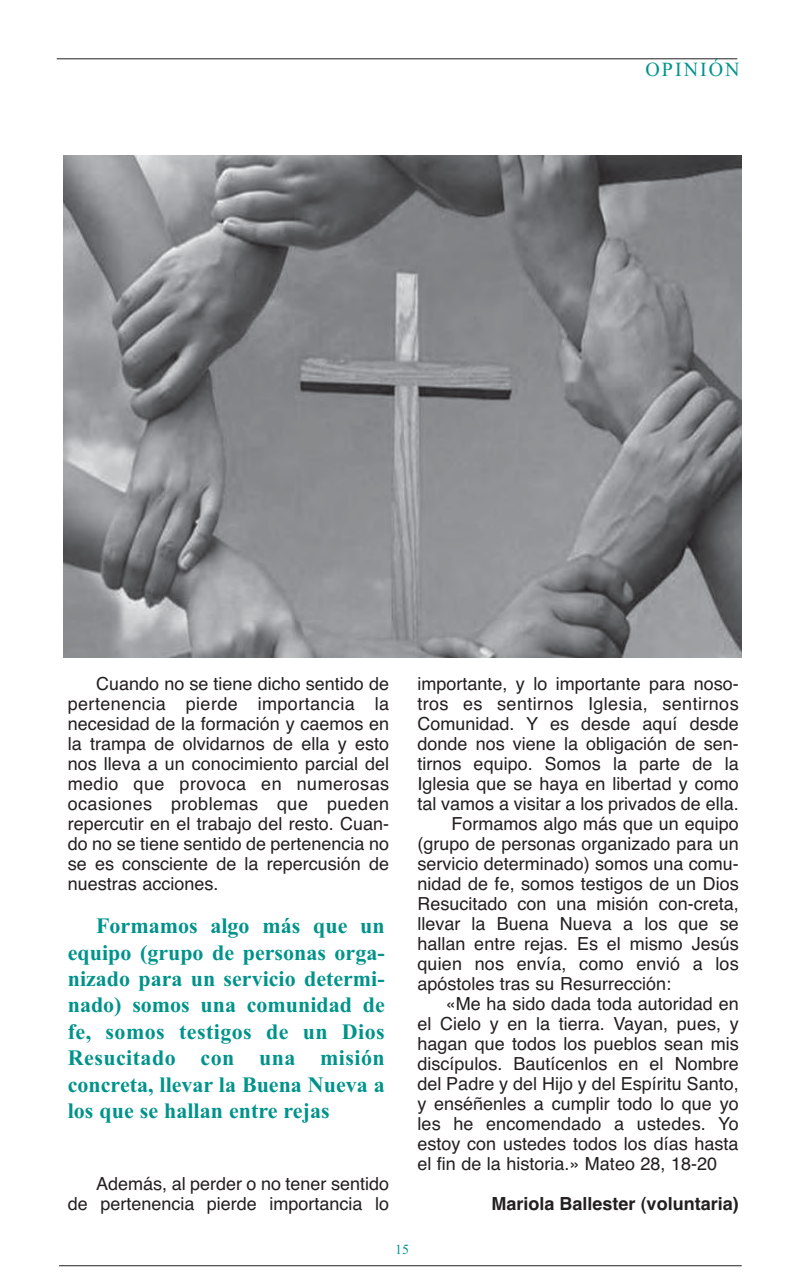
<style>
.page{position:relative;width:794px;height:1276px;background:#fff}
.page>*{position:absolute;margin:0;border:0;box-sizing:border-box;transform-origin:0 0}
.t1{font:700 22px/26.4px "Times New Roman";color:#00938b;text-align:justify}
.t2{font:20px "Times New Roman";letter-spacing:.1em;color:#00938b}
.t3{font:18px/20px "Helvetica";color:#231f20;text-align:justify}
.t4{font:18px "Helvetica";letter-spacing:.02em;color:#231f20}
.t5{font:700 18px "Helvetica";color:#231f20}
.t6{font:14px "Times New Roman";color:#00938b}
</style>
<div class="page">
<hr style="left:57px;top:58px;width:680px;height:1px;background:#231f20">
<hr style="left:59px;top:1265px;width:682px;height:1px;background:#231f20">
<img style="left:64px;top:155px;width:677px;height:502px">
<p class="t2" style="left:645px;top:63px;width:96px">OPINIÓN</p>
<p class="t3" style="left:68px;top:675px;width:323px;text-indent:28px">Cuando no se tiene dicho sentido de pertenencia pierde importancia la necesidad de la formación y caemos en la trampa de olvidarnos de ella y esto nos lleva a un conocimiento parcial del medio que provoca en numerosas ocasiones problemas que pueden repercutir en el trabajo del resto. Cuan&shy;do no se tiene sentido de pertenencia no se es consciente de la repercusión de nuestras acciones.</p>
<p class="t1" style="left:68px;top:915px;width:318px;text-indent:28px">Formamos algo más que un equipo (grupo de personas orga&shy;nizado para un servicio determi&shy;nado) somos una comunidad de fe, somos testigos de un Dios Resucitado con una misión concreta, llevar la Buena Nueva a los que se hallan entre rejas</p>
<p class="t3" style="left:68px;top:1175px;width:323px;text-align:right">Además, al perder o no tener sentido<br>de pertenencia pierde importancia lo</p>
<p class="t3" style="left:417px;top:675px;width:323px">importante, y lo importante para noso-</p>
<p class="t4" style="left:417px;top:697px;width:323px">tros es sentirnos Iglesia, sentirnos</p>
<p class="t3" style="left:417px;top:715px;width:323px">Comunidad. Y es desde aquí desde</p>
<p class="t3" style="left:417px;top:735px;width:323px">donde nos viene la obligación de sen-</p>
<p class="t3" style="left:417px;top:755px;width:323px">tirnos equipo. Somos la parte de la</p>
<p class="t3" style="left:417px;top:775px;width:323px">Iglesia que se haya en libertad y como</p>
<p class="t3" style="left:417px;top:795px;width:323px">tal vamos a visitar a los privados de ella.</p>
<p class="t3" style="left:451px;top:815px;width:289px">Formamos algo más que un equipo</p>
<p class="t3" style="left:417px;top:835px;width:323px">(grupo de personas organizado para un</p>
<p class="t3" style="left:417px;top:855px;width:323px">servicio determinado) somos una comu-</p>
<p class="t3" style="left:417px;top:875px;width:323px">nidad de fe, somos testigos de un Dios</p>
<p class="t3" style="left:417px;top:895px;width:323px">Resucitado con una misión con-creta,</p>
<p class="t3" style="left:417px;top:915px;width:323px">llevar la Buena Nueva a los que se</p>
<p class="t3" style="left:417px;top:935px;width:323px">hallan entre rejas. Es el mismo Jesús</p>
<p class="t3" style="left:417px;top:955px;width:323px">quien nos envía, como envió a los</p>
<p class="t3" style="left:417px;top:975px;width:255px">apóstoles tras su Resurrección:</p>
<p class="t3" style="left:446px;top:995px;width:294px">«Me ha sido dada toda autoridad en</p>
<p class="t3" style="left:417px;top:1015px;width:323px">el Cielo y en la tierra. Vayan, pues, y</p>
<p class="t3" style="left:417px;top:1035px;width:323px">hagan que todos los pueblos sean mis</p>
<p class="t3" style="left:417px;top:1055px;width:323px">discípulos. Bautícenlos en el Nombre</p>
<p class="t3" style="left:417px;top:1075px;width:323px">del Padre y del Hijo y del Espíritu Santo,</p>
<p class="t3" style="left:417px;top:1095px;width:323px">y enséñenles a cumplir todo lo que yo</p>
<p class="t3" style="left:417px;top:1115px;width:323px">les he encomendado a ustedes. Yo</p>
<p class="t3" style="left:417px;top:1135px;width:323px">estoy con ustedes todos los días hasta</p>
<p class="t3" style="left:417px;top:1155px;width:301px">el fin de la historia.» Mateo 28, 18-20</p>
<p class="t5" style="left:491px;top:1196px;width:249px">Mariola Ballester (voluntaria)</p>
<p class="t6" style="left:395px;top:1244px;width:15px">15</p>
</div>
